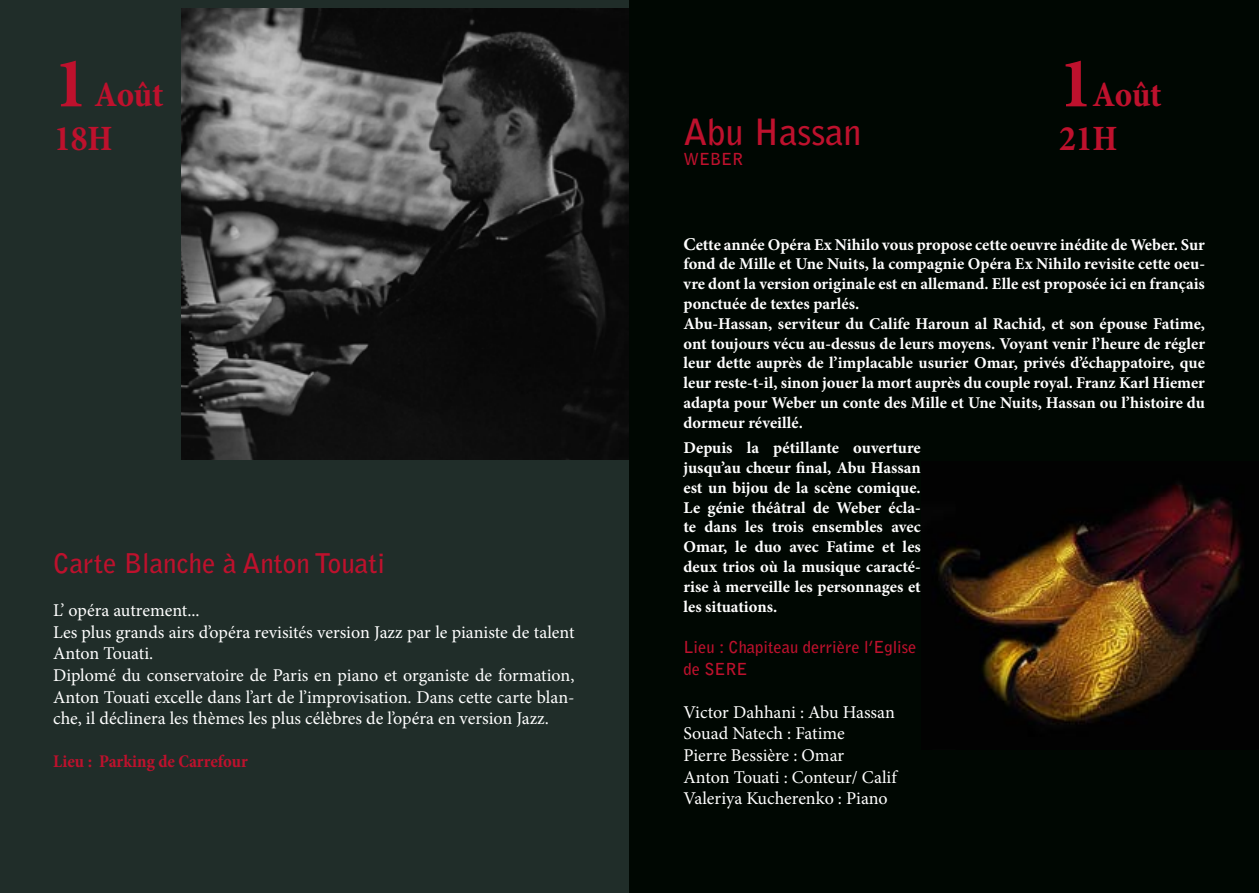
<style>
.page{position:relative;width:1259px;height:893px;background:#fff}
.page>*{position:absolute;margin:0;border:0;box-sizing:border-box;transform-origin:0 0}
.t1{font:700 condensed 36px/43.2px "Minion Pro";letter-spacing:-.005em;color:#be112d}
.t2{font:700 36px "Bell Gothic Std";color:#be112d}
.t3{font:700 27px "Bell Gothic Std";color:#be112d}
.t4{font:18px/21.6px "Minion Pro";letter-spacing:-.005em;color:#fff}
.t5{font:700 condensed 18px "Minion Pro";color:#be112d}
.t6{font:700 16.5px/19.8px "Minion Pro";color:#fff}
.t7{font:700 16.5px/21.6px "Bell Gothic Std";color:#be112d}
.s1{font-size:72px}
.s2{font-size:18px}
</style>
<div class="page">
<div style="left:0;top:0;width:629px;height:893px;background:#202d29"></div>
<img style="left:182px;top:9px;width:447px;height:450px">
<div style="left:629px;top:0;width:315px;height:893px;background:#000702"></div>
<div style="left:629px;top:0;width:630px;height:429px;background:#000702"></div>
<div style="left:938px;top:429px;width:321px;height:464px;background:#000702"></div>
<img style="left:938px;top:483px;width:306px;height:242px">
<h1 class="t1" style="left:54px;top:73px;width:111px"><span class="s1">1</span> Août<br>18H</h1>
<h1 class="t1" style="left:1059px;top:73px;width:104px"><span class="s1">1</span>Août<br>21H</h1>
<h1 class="t2" style="left:683px;top:110px;width:179px">Abu Hassan</h1>
<p class="t7" style="left:683px;top:148px;width:61px">WEBER</p>
<h2 class="t3" style="left:53px;top:547px;width:333px">Carte Blanche à Anton Touati</h2>
<p class="t4" style="left:53px;top:600px;width:523px">L’ opéra autrement...<br>Les plus grands airs d’opéra revisités version Jazz par le pianiste de talent Anton Touati.<br>Diplomé du conservatoire de Paris en piano et organiste de formation, Anton Touati excelle dans l’art de l’improvisation. Dans cette carte blan&shy;che, il déclinera les thèmes les plus célèbres de l’opéra en version Jazz.</p>
<p class="t5" style="left:53px;top:749px;width:196px">Lieu : Parking de Carrefour</p>
<p class="t6" style="left:683px;top:234px;width:523px"><span class="s2">C</span>ette année Opéra Ex Nihilo vous propose cette oeuvre inédite de Weber. Sur fond de Mille et Une Nuits, la compagnie Opéra Ex Nihilo revisite cette oeu&shy;vre dont la version originale est en allemand. Elle est proposée ici en français ponctuée de textes parlés.<br>Abu-Hassan, serviteur du Calife Haroun al Rachid, et son épouse Fatime, ont toujours vécu au-dessus de leurs moyens. Voyant venir l’heure de régler leur dette auprès de l’implacable usurier Omar, privés d’échappatoire, que leur reste-t-il, sinon jouer la mort auprès du couple royal. Franz Karl Hiemer adapta pour Weber un conte des Mille et Une Nuits, Hassan ou l’histoire du dormeur réveillé.</p>
<p class="t6" style="left:683px;top:438px;width:239px;text-align:justify">Depuis la pétillante ouverture jusqu’au chœur final, Abu Hassan est un bijou de la scène comique.<br>Le génie théâtral de Weber écla&shy;te dans les trois ensembles avec Omar, le duo avec Fatime et les deux trios où la musique caracté&shy;rise à merveille les personnages et les situations.</p>
<p class="t7" style="left:683px;top:636px;width:234px">Lieu : Chapiteau derrière l’Eglise de SERE</p>
<p class="t4" style="left:683px;top:701px;width:215px">Victor Dahhani : Abu Hassan<br>Souad Natech : Fatime<br>Pierre Bessière : Omar<br>Anton Touati : Conteur/ Calif<br>Valeriya Kucherenko : Piano</p>
</div>
